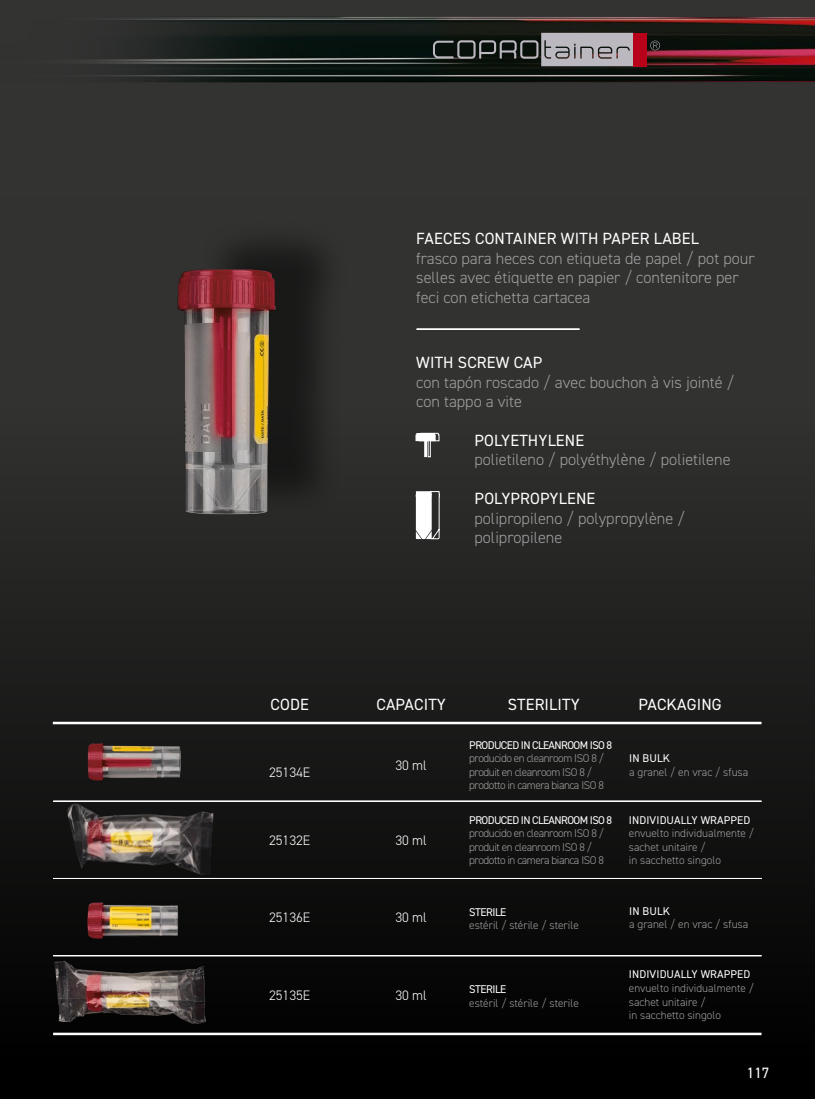
<style>
.page{position:relative;width:815px;height:1099px;background:#fff}
.page>*{position:absolute;margin:0;border:0;box-sizing:border-box;transform-origin:0 0}
.t1{font:300 16.25px/19.5px "DIN2014";color:#a1a1a1}
.t2{font:16.25px "DIN2014";letter-spacing:.01em;color:#fff}
.t3{font:15px "DIN2014";color:#fff}
.t4{font:300 13.75px "DIN2014";color:#fff}
.t5{font:300 11.25px/13.5px "DIN2014";color:#a1a1a1}
.t6{font:300 11.25px/13.5px "DIN2014";letter-spacing:-.04em;color:#a1a1a1}
.t7{font:11.25px "DIN2014";letter-spacing:-.04em;color:#fff}
.t8{font:11.25px "DIN2014";letter-spacing:.01em;color:#fff}
</style>
<div class="page">
<svg style="left:0;top:0;width:815px;height:197px;background:#302e2d"></svg>
<div style="left:0;top:197px;width:815px;height:901px;background:linear-gradient(to bottom,#3b3b3a,#020201)"></div>
<svg style="left:433px;top:33px;width:200px;height:33px;background:#656667"></svg>
<div style="left:633px;top:33px;width:14px;height:33px;background:#b80219"></div>
<svg style="left:650px;top:41px;width:10px;height:9px"></svg>
<img style="left:60px;top:724px;width:148px;height:76px">
<img style="left:60px;top:879px;width:148px;height:75px">
<img style="left:57px;top:801px;width:166px;height:77px">
<img style="left:46px;top:954px;width:185px;height:79px">
<hr style="left:53px;top:800px;width:708px;height:1px;background:#fff">
<hr style="left:53px;top:955px;width:708px;height:1px;background:#fff">
<hr style="left:53px;top:878px;width:708px;height:1px;background:#fff">
<hr style="left:53px;top:721px;width:708px;height:3px;background:#fff">
<hr style="left:53px;top:1032px;width:708px;height:3px;background:#fff">
<img style="left:41px;top:199px;width:357px;height:429px">
<hr style="left:416px;top:329px;width:164px;height:1px;background:#fff">
<svg style="left:415px;top:432px;width:25px;height:25px"></svg>
<svg style="left:415px;top:491px;width:25px;height:48px"></svg>
<p class="t2" style="left:416px;top:228px;width:284px">FAECES CONTAINER WITH PAPER LABEL</p>
<p class="t1" style="left:416px;top:248px;width:340px">frasco para heces con etiqueta de papel / pot pour selles avec étiquette en papier / contenitore per feci con etichetta cartacea</p>
<p class="t2" style="left:416px;top:352px;width:128px">WITH SCREW CAP</p>
<p class="t1" style="left:416px;top:372px;width:320px">con tapón roscado / avec bouchon à vis jointé / con tappo a vite</p>
<p class="t2" style="left:474px;top:430px;width:111px">POLYETHYLENE</p>
<p class="t1" style="left:474px;top:450px;width:258px">polietileno / polyéthylène / polietilene</p>
<p class="t2" style="left:475px;top:488px;width:122px">POLYPROPYLENE</p>
<p class="t1" style="left:475px;top:508px;width:212px">polipropileno / polypropylène / polipropilene</p>
<p class="t2" style="left:271px;top:694px;width:40px">CODE</p>
<p class="t2" style="left:376px;top:694px;width:71px">CAPACITY</p>
<p class="t2" style="left:508px;top:694px;width:73px">STERILITY</p>
<p class="t2" style="left:638px;top:694px;width:85px">PACKAGING</p>
<p class="t4" style="left:269px;top:763px;width:43px">25134E</p>
<p class="t4" style="left:395px;top:756px;width:33px">30 ml</p>
<p class="t7" style="left:469px;top:737px;width:144px">PRODUCED IN CLEANROOM ISO 8</p>
<p class="t6" style="left:469px;top:751px;width:136px">producido en cleanroom ISO 8 / produit en cleanroom ISO 8 / prodotto in camera bianca ISO 8</p>
<p class="t7" style="left:629px;top:751px;width:42px">IN BULK</p>
<p class="t5" style="left:629px;top:765px;width:120px">a granel / en vrac / sfusa</p>
<p class="t4" style="left:269px;top:832px;width:43px">25132E</p>
<p class="t4" style="left:395px;top:832px;width:33px">30 ml</p>
<p class="t7" style="left:469px;top:813px;width:144px">PRODUCED IN CLEANROOM ISO 8</p>
<p class="t6" style="left:469px;top:826px;width:136px">producido en cleanroom ISO 8 / produit en cleanroom ISO 8 / prodotto in camera bianca ISO 8</p>
<p class="t8" style="left:629px;top:813px;width:123px">INDIVIDUALLY WRAPPED</p>
<p class="t5" style="left:629px;top:826px;width:127px">envuelto individualmente / sachet unitaire /<br>in sacchetto singolo</p>
<p class="t4" style="left:269px;top:909px;width:43px">25136E</p>
<p class="t4" style="left:395px;top:909px;width:33px">30 ml</p>
<p class="t7" style="left:469px;top:904px;width:39px">STERILE</p>
<p class="t5" style="left:469px;top:918px;width:111px">estéril / stérile / sterile</p>
<p class="t7" style="left:629px;top:904px;width:42px">IN BULK</p>
<p class="t5" style="left:629px;top:917px;width:120px">a granel / en vrac / sfusa</p>
<p class="t4" style="left:269px;top:986px;width:43px">25135E</p>
<p class="t4" style="left:395px;top:986px;width:33px">30 ml</p>
<p class="t7" style="left:469px;top:982px;width:39px">STERILE</p>
<p class="t5" style="left:469px;top:995px;width:111px">estéril / stérile / sterile</p>
<p class="t8" style="left:629px;top:967px;width:123px">INDIVIDUALLY WRAPPED</p>
<p class="t5" style="left:629px;top:981px;width:127px">envuelto individualmente / sachet unitaire /<br>in sacchetto singolo</p>
<p class="t3" style="left:747px;top:1063px;width:24px">117</p>
</div>
